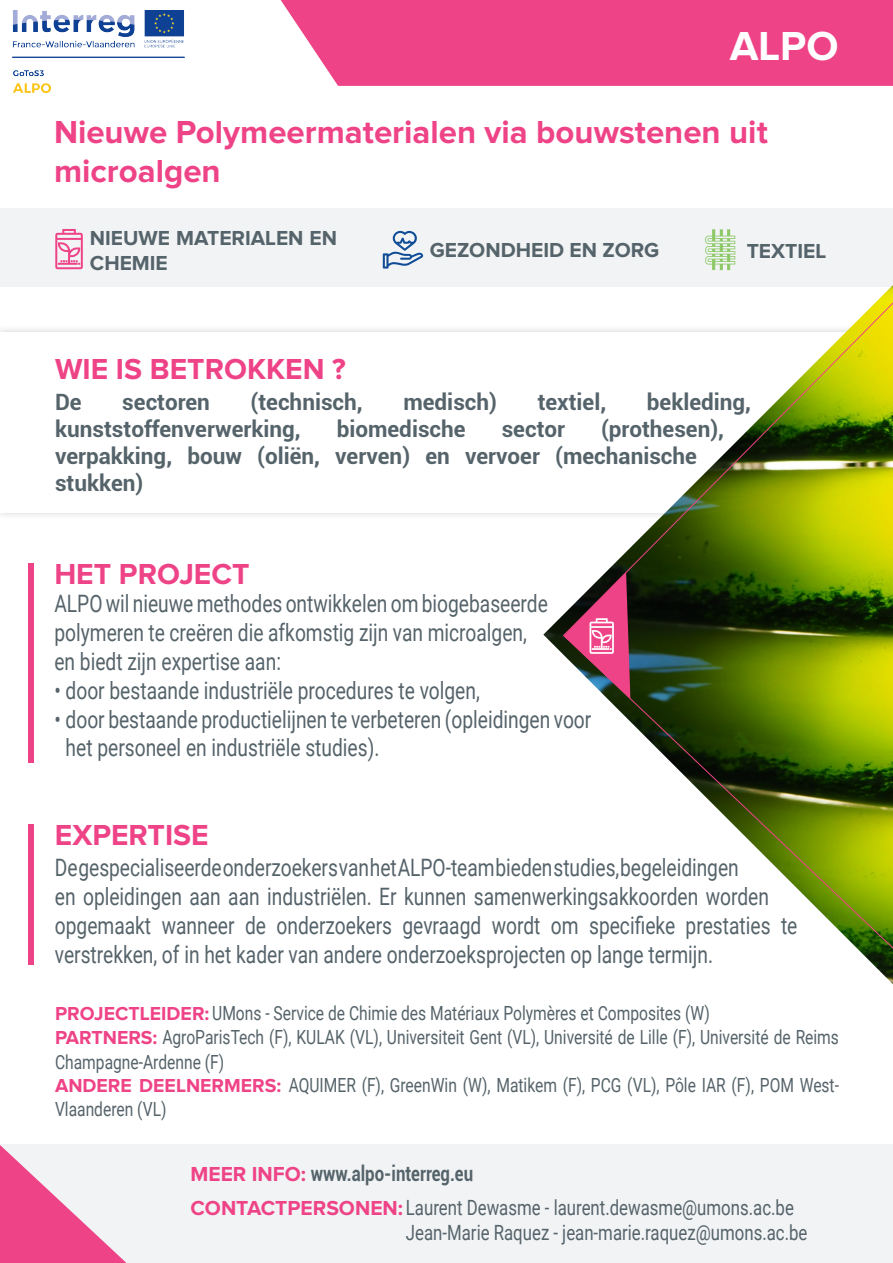
<style>
.page{position:relative;width:893px;height:1263px;background:#fff}
.page>*{position:absolute;margin:0;border:0;box-sizing:border-box;transform-origin:0 0}
.TXT_Titre{font:700 42px "Proxima Nova";color:#fff}
.TXT_Chapeau{font:700 33px/39.6px "Proxima Nova";color:#ef4387}
.TXT_Sous_titre{font:700 30px "Proxima Nova";color:#ef4387}
.TXT_Corps{font:24px/28.8px "Roboto";color:#55636a;scale:.8 1}
.TXT_Corps-2{font:700 22.5px/27px "Roboto";color:#55636a}
.TXT_Sous_titre-2{font:21px/25.2px "Roboto";color:#55636a;scale:.8 1}
.TXT_Sous_titre-3{font:700 21px/25.2px "Proxima Nova";color:#55636a}
.TXT_Sous_titre-4{font:700 21px "Roboto";color:#55636a;scale:.8 1}
.TXT_Sous_titre-5{font:19.5px/25.2px "Roboto";color:#55636a;scale:.8 1}
.s1{font-family:"Proxima Nova";font-weight:700;color:#ef4387}
.s2{font-family:"Proxima Nova";color:#ef4387}
</style>
<div class="page">
<div style="left:281px;top:0;width:612px;height:86px;background:#ef4387"></div>
<div style="left:0;top:208px;width:893px;height:78px;background:#f1f3f5"></div>
<div style="left:0;top:1145px;width:893px;height:118px;background:#f1f3f5"></div>
<div style="left:0;top:325px;width:893px;height:195px;background:#231f20;opacity:.2"></div>
<div style="left:0;top:332px;width:893px;height:180px;background:#fff"></div>
<svg style="left:0;top:1145px;width:126px;height:118px"></svg>
<svg style="left:55px;top:229px;width:28px;height:40px"></svg>
<svg style="left:383px;top:231px;width:40px;height:38px"></svg>
<div style="left:29px;top:563px;width:5px;height:199px;background:#ef4387"></div>
<div style="left:29px;top:825px;width:5px;height:140px;background:#ef4387"></div>
<svg style="left:563px;top:637px;width:330px;height:347px"></svg>
<svg style="left:562px;top:229px;width:331px;height:408px"></svg>
<svg style="left:564px;top:572px;width:66px;height:127px"></svg>
<img style="left:13px;top:11px;width:172px;height:82px">
<p class="TXT_Titre" style="left:730px;top:26px;width:110px">ALPO</p>
<p class="TXT_Chapeau" style="left:54px;top:113px;width:715px">Nieuwe Polymeermaterialen via bouwstenen uit microalgen</p>
<p class="TXT_Sous_titre-3" style="left:90px;top:226px;width:249px">NIEUWE MATERIALEN EN<br>CHEMIE</p>
<p class="TXT_Sous_titre-3" style="left:430px;top:239px;width:231px">GEZONDHEID EN ZORG</p>
<p class="TXT_Sous_titre-3" style="left:747px;top:239px;width:81px">TEXTIEL</p>
<p class="TXT_Sous_titre" style="left:55px;top:355px;width:292px">WIE IS BETROKKEN ?</p>
<p class="TXT_Corps-2" style="left:55px;top:388px;width:28px">De</p>
<p class="TXT_Corps-2" style="left:122px;top:388px;width:89px">sectoren</p>
<p class="TXT_Corps-2" style="left:251px;top:388px;width:114px">(technisch,</p>
<p class="TXT_Corps-2" style="left:403px;top:388px;width:95px">medisch)</p>
<p class="TXT_Corps-2" style="left:538px;top:388px;width:70px">textiel,</p>
<p class="TXT_Corps-2" style="left:647px;top:388px;width:106px">bekleding,</p>
<p class="TXT_Corps-2" style="left:55px;top:415px;width:247px">kunststoffenverwerking,</p>
<p class="TXT_Corps-2" style="left:337px;top:415px;width:131px">biomedische</p>
<p class="TXT_Corps-2" style="left:502px;top:415px;width:65px">sector</p>
<p class="TXT_Corps-2" style="left:55px;top:415px;width:670px;text-indent:546px">(prothesen), verpakking, bouw (oliën, verven) en vervoer (mechanische stukken)</p>
<p class="TXT_Sous_titre" style="left:54px;top:560px;width:197px">HET PROJECT</p>
<p class="TXT_Corps" style="left:54px;top:588px;width:618px">ALPO wil nieuwe methodes ontwikkelen om biogebaseerde polymeren te creëren die afkomstig zijn van microalgen, en biedt zijn expertise aan:</p>
<p class="TXT_Corps" style="left:54px;top:675px;width:533px">• door bestaande industriële procedures te volgen,</p>
<p class="TXT_Corps" style="left:66px;top:704px;width:659px;text-indent:-11px">• door bestaande productielijnen te verbeteren (opleidingen voor het personeel en industriële studies).</p>
<p class="TXT_Sous_titre" style="left:55px;top:821px;width:155px">EXPERTISE</p>
<p class="TXT_Corps" style="left:55px;top:852px;width:930px">De gespecialiseerde onderzoekers van het ALPO-team bieden studies, begeleidingen<br>en opleidingen aan aan industriëlen. Er kunnen samenwerkingsakkoorden worden opgemaakt wanneer de onderzoekers gevraagd wordt om specifieke prestaties te verstrekken, of in het kader van andere onderzoeksprojecten op lange termijn.</p>
<p class="TXT_Sous_titre-5" style="left:55px;top:1000px;width:820px"><span class="s1">PROJECTLEIDER:</span> UMons - Service de Chimie des Matériaux Polymères et Composites (W)</p>
<p class="TXT_Sous_titre-5" style="left:55px;top:1023px;width:981px"><span class="s1">PARTNERS:</span> AgroParisTech (F), KULAK (VL), Universiteit Gent (VL), Université de Lille (F), Université de Reims<br>Champagne-Ardenne (F)</p>
<p class="TXT_Sous_titre-5" style="left:55px;top:1073px;width:981px;line-height:23.4px"><span class="s1">ANDERE DEELNERMERS:</span> AQUIMER (F), GreenWin (W), Matikem (F), PCG (VL), Pôle IAR (F), POM West-<br>Vlaanderen (VL)</p>
<p class="TXT_Sous_titre-4" style="left:190px;top:1158px;width:355px"><span class="s2">MEER INFO:</span> www.alpo-interreg.eu</p>
<p class="TXT_Sous_titre-2" style="left:406px;top:1194px;width:503px;text-indent:-215px"><span class="s1">CONTACTPERSONEN:</span> Laurent Dewasme - laurent.dewasme@umons.ac.be<br>Jean-Marie Raquez - jean-marie.raquez@umons.ac.be</p>
</div>
